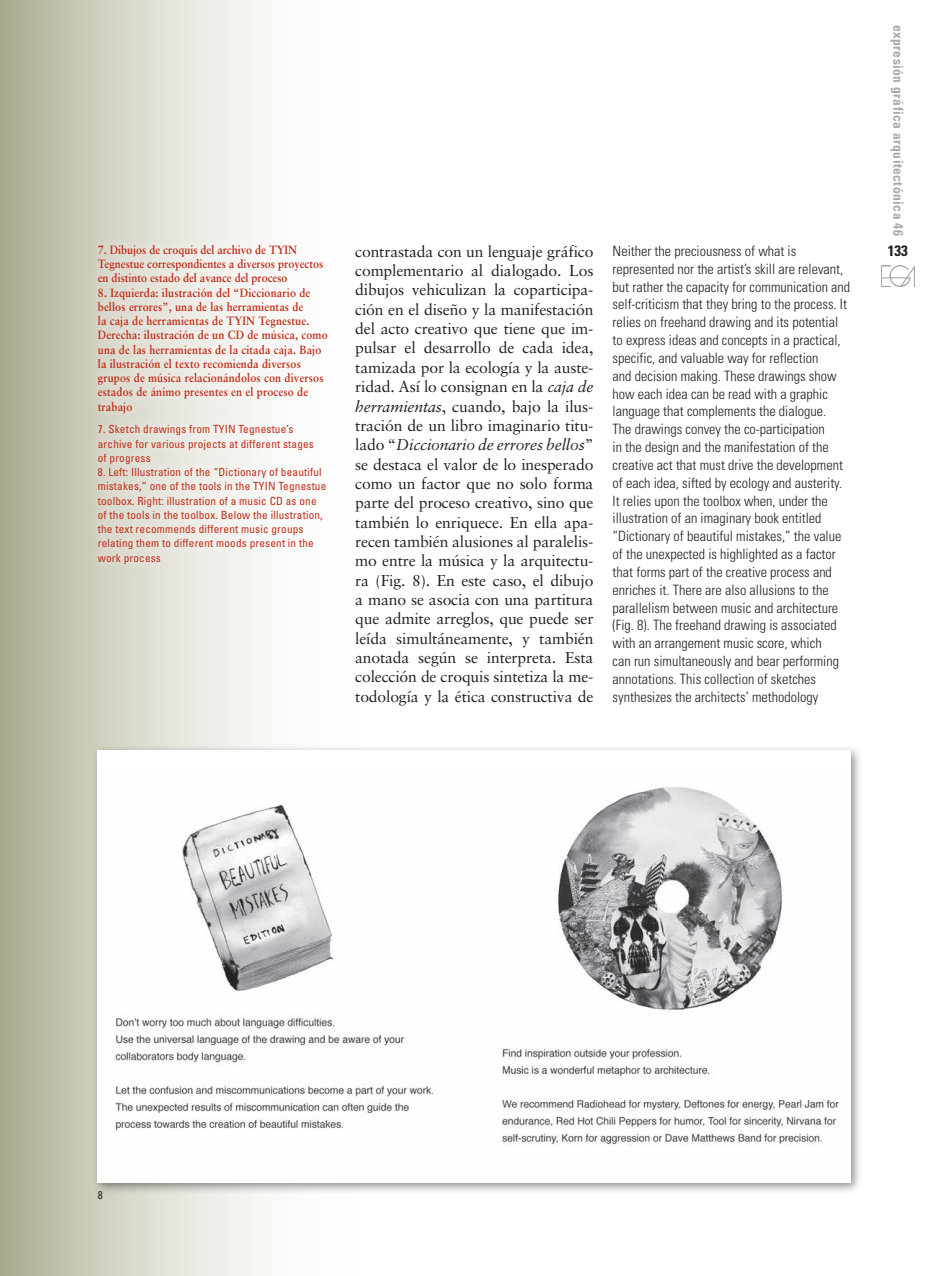
<style>
.page{position:relative;width:936px;height:1276px;background:#fff}
.page>*{position:absolute;margin:0;border:0;box-sizing:border-box;transform-origin:0 0}
.t1{font:15.75px/19.4px "Sabon";letter-spacing:-.01em;color:#231f20;text-align:justify}
.t2{font:700 condensed 15px "Univers";color:#231f20}
.t3{font:300 condensed 14.25px/17.9px "Univers";color:#231f20}
.t4{font:700 condensed 13.5px "Univers";letter-spacing:.035em;color:#a8a9ad}
.t5{font:700 12px/14.2px "Sabon";letter-spacing:.015em;color:#c02d19;scale:.9 1}
.t6{font:condensed 11.25px/14.2px "Univers";letter-spacing:.015em;color:#c02d19}
.PIES_DE_FOTO_INGLES{font:condensed 11.25px "Univers";color:#231f20}
.s1{font-style:italic}
</style>
<div class="page">
<img style="left:881px;top:265px;width:33px;height:21px">
<svg style="left:0;top:0;width:270px;height:1276px"></svg>
<div style="left:89px;top:236px;width:247px;height:336px;background:linear-gradient(to right,#d8d7cb,#fff)"></div>
<div style="left:92px;top:745px;width:770px;height:449px;background:#231f20;opacity:.5"></div>
<div style="left:98px;top:750px;width:752px;height:432px;background:#fff"></div>
<img style="left:114px;top:786px;width:726px;height:360px">
<p class="t5" style="left:98px;top:242px;width:252px">7. Dibujos de croquis del archivo de TYIN<br>Tegnestue correspondientes a diversos proyectos en distinto estado del avance del proceso</p>
<p class="t5" style="left:98px;top:285px;width:257px">8. Izquierda: ilustración del “Diccionario de bellos errores”, una de las herramientas de<br>la caja de herramientas de TYIN Tegnestue.<br>Derecha: ilustración de un CD de música, como una de las herramientas de la citada caja. Bajo la ilustración el texto recomienda diversos grupos de música relacionándolos con diversos estados de ánimo presentes en el proceso de trabajo</p>
<p class="t6" style="left:98px;top:422px;width:218px">7. Sketch drawings from TYIN Tegnestue’s archive for various projects at different stages of progress</p>
<p class="t6" style="left:98px;top:465px;width:230px">8. Left: Illustration of the “Dictionary of beautiful mistakes,” one of the tools in the TYIN Tegnestue toolbox. Right: illustration of a music CD as one of the tools in the toolbox. Below the illustration, the text recommends different music groups relating them to different moods present in the work process</p>
<p class="t1" style="left:355px;top:241px;width:240px">contrastada con un lenguaje gráfico complementario al dialogado. Los dibujos vehiculizan la coparticipa&shy;ción en el diseño y la manifestación del acto creativo que tiene que im&shy;pulsar el desarrollo de cada idea, tamizada por la ecología y la auste&shy;ridad. Así lo consignan en la <span class="s1">caja de herramientas</span>, cuando, bajo la ilus&shy;tración de un libro imaginario titu&shy;lado “<span class="s1">Diccionario de errores bellos</span>” se destaca el valor de lo inesperado como un factor que no solo forma parte del proceso creativo, sino que también lo enriquece. En ella apa&shy;recen también alusiones al paralelis&shy;mo entre la música y la arquitectu&shy;ra (Fig. 8). En este caso, el dibujo a mano se asocia con una partitura que admite arreglos, que puede ser leída simultáneamente, y también anotada según se interpreta. Esta colección de croquis sintetiza la me&shy;todología y la ética constructiva de</p>
<p class="t3" style="left:612px;top:242px;width:239px">Neither the preciousness of what is represented nor the artist’s skill are relevant, but rather the capacity for communication and self-criticism that they bring to the process. It relies on freehand drawing and its potential to express ideas and concepts in a practical, specific, and valuable way for reflection<br>and decision making. These drawings show how each idea can be read with a graphic language that complements the dialogue.<br>The drawings convey the co-participation<br>in the design and the manifestation of the creative act that must drive the development of each idea, sifted by ecology and austerity.<br>It relies upon the toolbox when, under the illustration of an imaginary book entitled “Dictionary of beautiful mistakes,” the value of the unexpected is highlighted as a factor that forms part of the creative process and enriches it. There are also allusions to the parallelism between music and architecture (Fig. 8). The freehand drawing is associated with an arrangement music score, which<br>can run simultaneously and bear performing annotations. This collection of sketches synthesizes the architects’ methodology</p>
<p class="t4" style="left:906px;top:25px;width:213px;rotate:90deg">expresión gráfica arquitectónica 46</p>
<p class="t2" style="left:887px;top:242px;width:21px">133</p>
<p class="PIES_DE_FOTO_INGLES" style="left:98px;top:1187px;width:6px">8</p>
</div>
